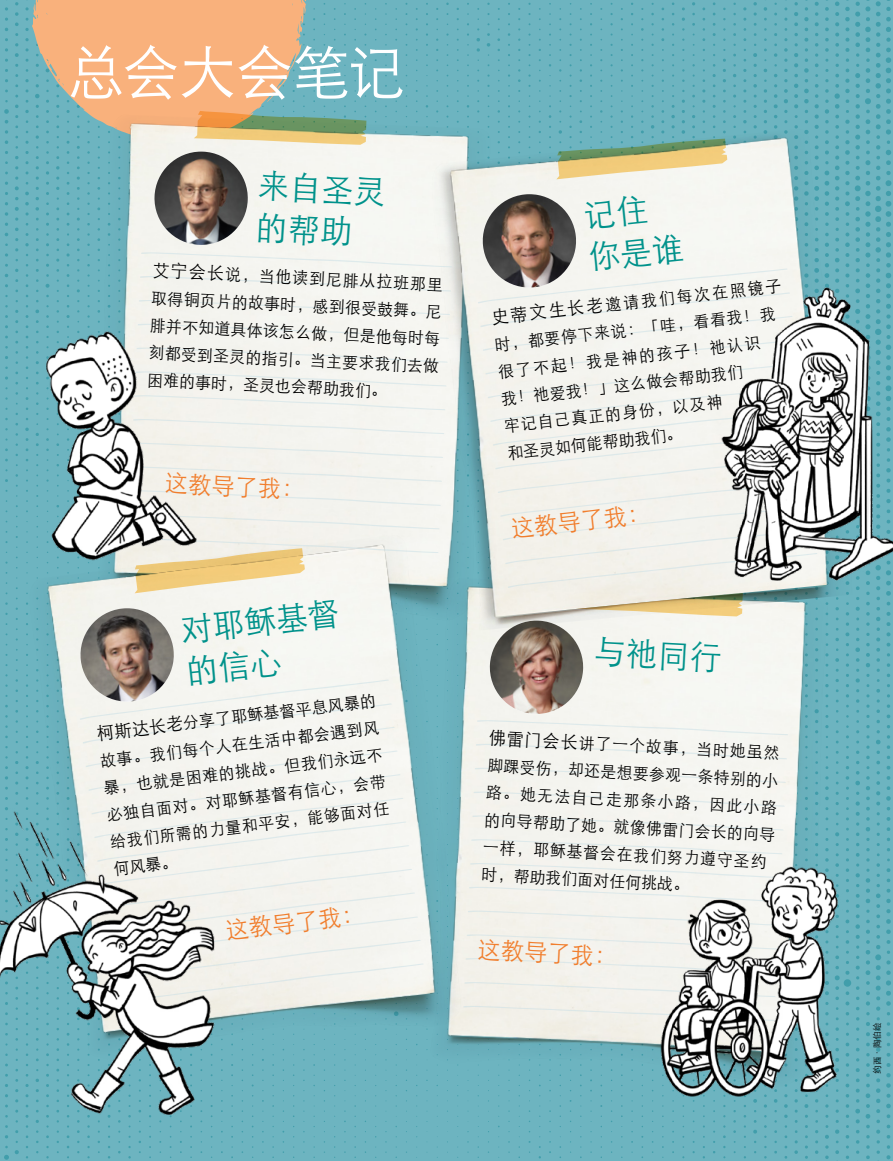
<style>
.page{position:relative;width:893px;height:1161px;background:#fff}
.page>*{position:absolute;margin:0;border:0;box-sizing:border-box;transform-origin:0 0}
.h1_Lunchbox{font:300 60px "ST Heiti SC";letter-spacing:-.005em;color:#fff;scale:.95 1}
.h2_lunchbox{font:300 33px/42px "ST Heiti SC";color:#00928b;scale:.95 1}
.p2_lunchbox{font:300 24px "ST Heiti SC";color:#f17e2d;scale:.95 1}
.t1{font:300 18px "ST Heiti SC";color:#000;scale:.95 1}
.t2{font:300 16.5px/27.3px "ST Heiti SC";color:#000;text-align:justify;scale:.95 1}
.t3{font:300 9px "ST Heiti SC";color:#000;scale:.95 1}
.s1{font-size:18px}
</style>
<div class="page">
<img style="left:0;top:0;width:893px;height:1161px">
<img style="left:423px;top:631px;width:444px;height:458px">
<img style="left:398px;top:631px;width:444px;height:448px">
<img style="left:65px;top:101px;width:440px;height:413px">
<img style="left:0;top:520px;width:477px;height:543px">
<img style="left:402px;top:115px;width:463px;height:506px">
<svg style="left:32px;top:0;width:334px;height:145px;background:#cbb391"></svg>
<svg style="left:239px;top:395px;width:206px;height:15px"></svg>
<svg style="left:239px;top:371px;width:207px;height:15px"></svg>
<svg style="left:239px;top:538px;width:199px;height:55px"></svg>
<svg style="left:239px;top:514px;width:201px;height:15px"></svg>
<svg style="left:239px;top:443px;width:204px;height:15px"></svg>
<svg style="left:239px;top:466px;width:203px;height:16px"></svg>
<svg style="left:239px;top:419px;width:205px;height:15px"></svg>
<svg style="left:239px;top:347px;width:209px;height:16px"></svg>
<svg style="left:239px;top:324px;width:210px;height:15px"></svg>
<svg style="left:239px;top:276px;width:212px;height:16px"></svg>
<svg style="left:239px;top:300px;width:211px;height:15px"></svg>
<svg style="left:141px;top:252px;width:311px;height:15px"></svg>
<svg style="left:239px;top:490px;width:202px;height:16px"></svg>
<img style="left:154px;top:152px;width:95px;height:94px">
<svg style="left:78px;top:606px;width:346px;height:398px"></svg>
<img style="left:78px;top:620px;width:98px;height:84px">
<svg style="left:470px;top:863px;width:111px;height:15px;background:#f1f1ec"></svg>
<svg style="left:471px;top:839px;width:110px;height:15px"></svg>
<svg style="left:463px;top:1006px;width:118px;height:15px;background:#f0efe8"></svg>
<svg style="left:464px;top:982px;width:117px;height:15px;background:#f0f0e9"></svg>
<svg style="left:468px;top:910px;width:113px;height:16px;background:#f1f0eb"></svg>
<svg style="left:467px;top:934px;width:114px;height:15px;background:#f1f0ea"></svg>
<svg style="left:469px;top:886px;width:112px;height:16px;background:#f2f1ec"></svg>
<svg style="left:472px;top:815px;width:311px;height:15px"></svg>
<svg style="left:473px;top:791px;width:312px;height:16px"></svg>
<svg style="left:476px;top:743px;width:311px;height:16px"></svg>
<svg style="left:475px;top:767px;width:311px;height:16px"></svg>
<svg style="left:465px;top:958px;width:116px;height:16px;background:#f1f0ea"></svg>
<svg style="left:556px;top:139px;width:171px;height:40px"></svg>
<svg style="left:477px;top:192px;width:340px;height:543px"></svg>
<img style="left:480px;top:194px;width:98px;height:96px">
<img style="left:0;top:749px;width:285px;height:393px">
<img style="left:581px;top:829px;width:304px;height:308px">
<img style="left:6px;top:260px;width:233px;height:360px">
<img style="left:648px;top:226px;width:245px;height:400px">
<p class="h1_Lunchbox" style="left:68px;top:21px;width:357px">总会大会笔记</p>
<p class="h2_lunchbox" style="left:259px;top:161px;width:135px;rotate:3deg">来自圣灵的帮助</p>
<p class="t2" style="left:154px;top:254px;width:308px;rotate:3deg"><span class="s1">艾宁会长</span>说，当他读到尼腓从拉班那里取得铜页片的故事时，感到很受鼓舞。尼腓并不知道具体该怎么做，但是他每时每刻都受到圣灵的指引。当主要求我们去做困难的事时，圣灵也会帮助我们。</p>
<p class="p2_lunchbox" style="left:166px;top:462px;width:148px;rotate:3deg">这教导了我：</p>
<p class="h2_lunchbox" style="left:178px;top:605px;width:169px;rotate:-6deg">对耶稣基督的信心</p>
<p class="t2" style="left:95px;top:719px;width:297px;rotate:-7deg"><span class="s1">柯斯达长老</span>分享了耶稣基督平息风暴的故事。我们每个人在生活中都会遇到风暴，也就是困难的挑战。但我们永远不必独自面对。对耶稣基督有信心，会带给我们所需的力量和平安，能够面对任何风暴。</p>
<p class="p2_lunchbox" style="left:224px;top:910px;width:148px;rotate:-7deg">这教导了我：</p>
<p class="h2_lunchbox" style="left:582px;top:191px;width:102px;rotate:-6deg">记住你是谁</p>
<p class="t2" style="left:489px;top:304px;width:309px;text-align:left;text-indent:116px;rotate:-7deg">邀请我们每次在照镜子时，都要停下来说：「哇，看看我！我很了不起！我是神的孩子！祂认识<br>我！祂爱我！」这么做会帮助我们<br>牢记自己真正的身份，以及神<br>和圣灵如何能帮助我们。</p>
<p class="t1" style="left:490px;top:301px;width:119px;rotate:-6deg">史蒂文生长老</p>
<p class="p2_lunchbox" style="left:509px;top:508px;width:148px;rotate:-7deg">这教导了我：</p>
<p class="h2_lunchbox" style="left:595px;top:627px;width:135px;rotate:3deg">与祂同行</p>
<p class="t2" style="left:490px;top:722px;width:308px;text-align:left;rotate:3deg"><span class="s1">佛雷门会长</span>讲了一个故事，当时她虽然脚踝受伤，却还是想要参观一条特别的小路。她无法自己走那条小路，因此小路的向导帮助了她。就像佛雷门会长的向导一样，耶稣基督会在我们努力遵守圣约时，帮助我们面对任何挑战。</p>
<p class="p2_lunchbox" style="left:479px;top:928px;width:148px;rotate:3deg">这教导了我：</p>
<p class="t3" style="left:869px;top:1074px;width:55px;rotate:-90deg">约西·陶伯绘</p>
</div>
